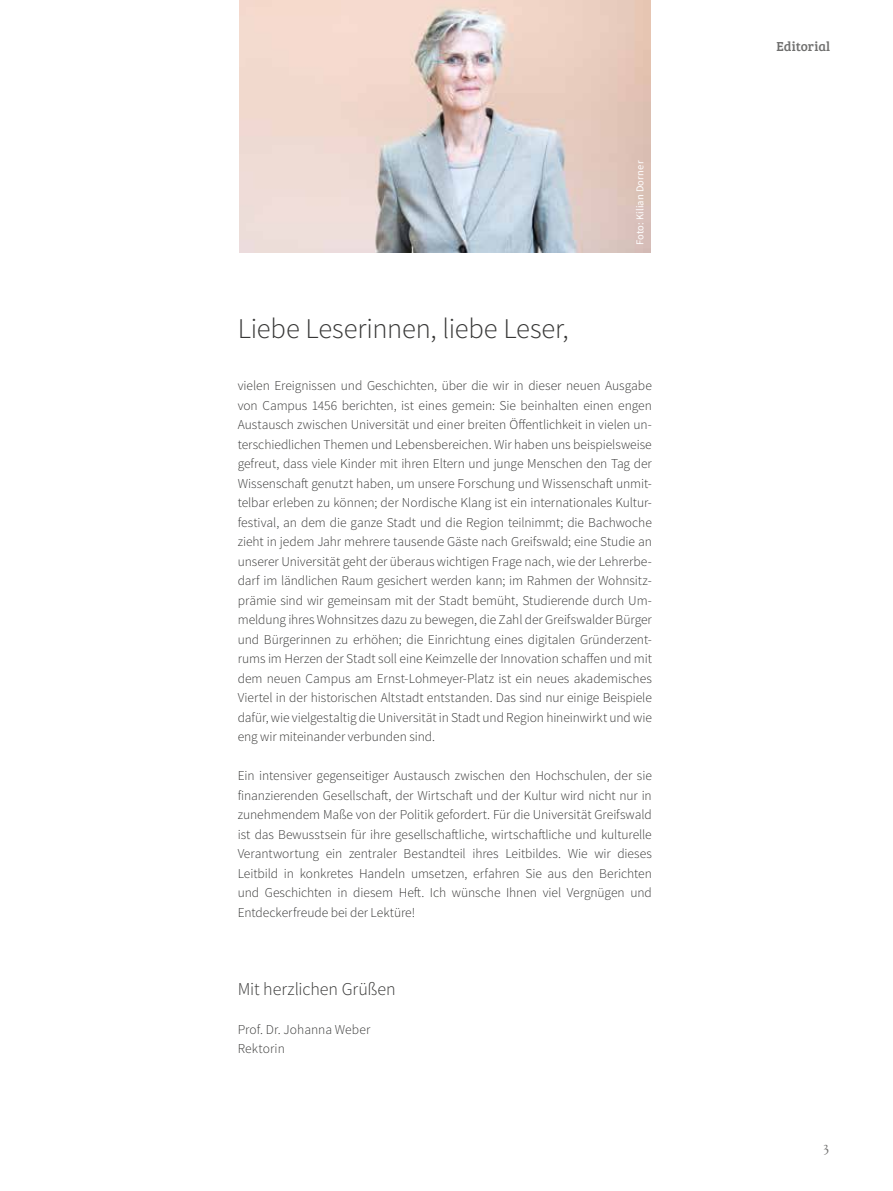
<style>
.page{position:relative;width:893px;height:1191px;background:#fff}
.page>*{position:absolute;margin:0;border:0;box-sizing:border-box;transform-origin:0 0}
.t1{font:300 28.5px "Source Sans Pro";letter-spacing:-.005em;color:#373736}
.t2{font:300 18px "Source Sans Pro";letter-spacing:-.005em;color:#373736}
.t3{font:300 13.5px/19.5px "Source Sans Pro";color:#373736;text-align:justify}
.t4{font:13.5px "Bree Serif";letter-spacing:.005em;color:#70706f}
.t5{font:13.5px "Day Roman";color:#70706f}
.t6{font:10.5px "Source Sans Pro";letter-spacing:.015em;color:#fff}
</style>
<div class="page">
<img style="left:239px;top:0;width:412px;height:252px">
<hr style="left:0;top:0;width:1px;height:1191px;background:#b4272a">
<p class="t6" style="left:634px;top:245px;width:86px;rotate:-90deg">Foto: Kilian Dorner</p>
<h1 class="t1" style="left:238px;top:311px;width:333px">Liebe Leserinnen, liebe Leser,</h1>
<p class="t3" style="left:238px;top:376px;width:416px">vielen Ereignissen und Geschichten, über die wir in dieser neuen Ausgabe von Campus 1456 berichten, ist eines gemein: Sie beinhalten einen engen Austausch zwischen Universität und einer breiten Öffentlichkeit in vielen un&shy;terschiedlichen Themen und Lebensbereichen. Wir haben uns beispielsweise gefreut, dass viele Kinder mit ihren Eltern und junge Menschen den Tag der Wissenschaft genutzt haben, um unsere Forschung und Wissenschaft unmit&shy;telbar erleben zu können; der Nordische Klang ist ein internationales Kultur&shy;festival, an dem die ganze Stadt und die Region teilnimmt; die Bachwoche zieht in jedem Jahr mehrere tausende Gäste nach Greifswald; eine Studie an unserer Universität geht der überaus wichtigen Frage nach, wie der Lehrerbe&shy;darf im ländlichen Raum gesichert werden kann; im Rahmen der Wohnsitz&shy;prämie sind wir gemeinsam mit der Stadt bemüht, Studierende durch Um&shy;meldung ihres Wohnsitzes dazu zu bewegen, die Zahl der Greifswalder Bürger und Bürgerinnen zu erhöhen; die Einrichtung eines digitalen Gründerzent&shy;rums im Herzen der Stadt soll eine Keimzelle der Innovation schaffen und mit dem neuen Campus am Ernst-Lohmeyer-Platz ist ein neues akademisches Viertel in der historischen Altstadt entstanden. Das sind nur einige Beispiele dafür, wie vielgestaltig die Universität in Stadt und Region hineinwirkt und wie eng wir miteinander verbunden sind.</p>
<p class="t3" style="left:238px;top:766px;width:416px">Ein intensiver gegenseitiger Austausch zwischen den Hochschulen, der sie finanzierenden Gesellschaft, der Wirtschaft und der Kultur wird nicht nur in zunehmendem Maße von der Politik gefordert. Für die Universität Greifswald ist das Bewusstsein für ihre gesellschaftliche, wirtschaftliche und kulturelle Verantwortung ein zentraler Bestandteil ihres Leitbildes. Wie wir dieses Leitbild in konkretes Handeln umsetzen, erfahren Sie aus den Berichten und Geschichten in diesem Heft. Ich wünsche Ihnen viel Vergnügen und Entdeckerfreude bei der Lektüre!</p>
<h2 class="t2" style="left:238px;top:978px;width:160px">Mit herzlichen Grüßen</h2>
<p class="t3" style="left:238px;top:1019px;width:134px">Prof. Dr. Johanna Weber<br>Rektorin</p>
<p class="t4" style="left:776px;top:36px;width:55px">Editorial</p>
<p class="t5" style="left:823px;top:1137px;width:7px">3</p>
</div>
